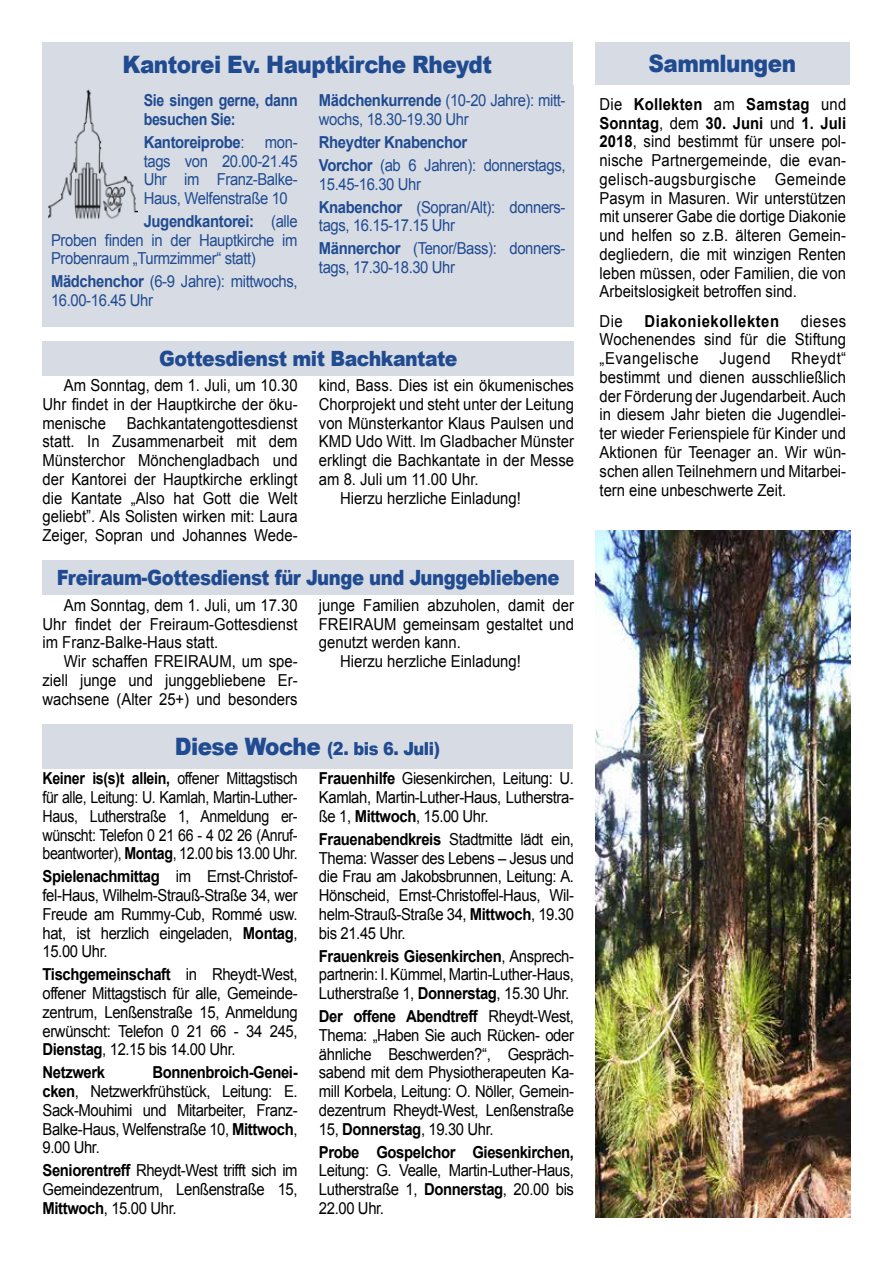
<style>
.page{position:relative;width:893px;height:1263px;background:#fff}
.page>*{position:absolute;margin:0;border:0;box-sizing:border-box;transform-origin:0 0}
.t1{font:900 24px "Arial";letter-spacing:-.025em;color:#204b91;scale:.9 1}
.t2{font:900 21px "Arial";letter-spacing:-.025em;color:#204b91;scale:.86 1}
.t3{font:900 21px "Arial";letter-spacing:-.025em;color:#204b91;scale:.9 1}
.t4{font:900 18px "Arial";letter-spacing:-.025em;color:#204b91;scale:.9 1}
.t5{font:16.5px/18.8px "Arial";color:#000;text-align:justify;scale:.9 1}
.t6{font:16.5px/18.8px "Arial";letter-spacing:-.025em;color:#204b91;scale:.9 1}
.t7{font:16.5px/18.8px "Arial";color:#000;text-align:justify;scale:.86 1}
.t8{font:700 16.5px/23px "Arial";letter-spacing:-.025em;color:#204b91;scale:.9 1}
.t9{font:700 16.5px "Arial";letter-spacing:-.025em;color:#000;scale:.9 1}
.t10{font:700 16.5px/18.8px "Arial";letter-spacing:-.025em;color:#204b91;scale:.86 1}
.t11{font:700 16.5px "Arial";letter-spacing:.035em;color:#000;scale:.9 1}
.s1{font-weight:700}
.s2{font-weight:400}
.s3{font-size:24px}
</style>
<div class="page">
<div style="left:43px;top:724px;width:530px;height:44px;background:#d7dce4"></div>
<div style="left:595px;top:43px;width:254px;height:42px;background:#d7dce4"></div>
<div style="left:42px;top:43px;width:530px;height:44px;background:#d7dce4"></div>
<div style="left:43px;top:85px;width:531px;height:242px;background:#d7dce4"></div>
<img style="left:49px;top:89px;width:88px;height:130px">
<div style="left:43px;top:341px;width:531px;height:35px;background:#d7dce4"></div>
<div style="left:43px;top:560px;width:531px;height:35px;background:#d7dce4"></div>
<img style="left:595px;top:531px;width:255px;height:686px">
<h1 class="t1" style="left:123px;top:47px;width:412px">Kantorei Ev. Hauptkirche Rheydt</h1>
<p class="t10" style="left:144px;top:91px;width:181px">Sie singen gerne, dann besuchen Sie:</p>
<p class="t6" style="left:144px;top:133px;width:173px;text-align:justify"><span class="s1">Kantoreiprobe</span>: mon&shy;tags von 20.00-21.45<br>Uhr im Franz-Balke-Haus, Welfenstraße 10</p>
<p class="t6" style="left:51px;top:212px;width:276px;text-align:justify;text-indent:93px"><span class="s1">Jugendkantorei:</span> (alle Proben finden in der Hauptkirche im Probenraum „Turmzimmer“ statt)</p>
<p class="t6" style="left:51px;top:272px;width:276px"><span class="s1">Mädchenchor</span> (6-9 Jahre): mittwochs,<br>16.00-16.45 Uhr</p>
<p class="t6" style="left:319px;top:91px;width:276px"><span class="s1">Mädchenkurrende</span> (10-20 Jahre): mitt&shy;wochs, 18.30-19.30 Uhr</p>
<p class="t8" style="left:319px;top:131px;width:275px">Rheydter Knabenchor<br>Vorchor <span class="s2">(ab 6 Jahren): donnerstags,</span></p>
<p class="t6" style="left:319px;top:172px;width:276px;line-height:23px">15.45-16.30 Uhr<br><span class="s1">Knabenchor</span> (Sopran/Alt): donners-</p>
<p class="t6" style="left:319px;top:214px;width:276px;line-height:23px">tags, 16.15-17.15 Uhr<br><span class="s1">Männerchor</span> (Tenor/Bass): donners-</p>
<p class="t6" style="left:319px;top:258px;width:153px">tags, 17.30-18.30 Uhr</p>
<p class="t3" style="left:159px;top:343px;width:333px">Gottesdienst mit Bachkantate</p>
<p class="t5" style="left:43px;top:376px;width:285px;text-indent:21px">Am Sonntag, dem 1. Juli, um 10.30<br>Uhr findet in der Hauptkirche der öku&shy;menische</p>
<p class="t5" style="left:43px;top:414px;width:285px;text-indent:84px">Bachkantatengottesdienst statt. In Zusammenarbeit mit dem Münsterchor Mönchengladbach und der Kantorei der Hauptkirche erklingt die Kantate „Also hat Gott die Welt geliebt”. Als Solisten wirken mit: Laura Zeiger, Sopran und Johannes Wede-</p>
<p class="t5" style="left:319px;top:376px;width:285px">kind, Bass. Dies ist ein ökumenisches</p>
<p class="t5" style="left:319px;top:395px;width:285px">Chorprojekt und steht unter der Leitung</p>
<p class="t5" style="left:319px;top:414px;width:285px">von Münsterkantor Klaus Paulsen und</p>
<p class="t5" style="left:319px;top:432px;width:285px">KMD Udo Witt. Im Gladbacher Münster</p>
<p class="t5" style="left:319px;top:451px;width:285px">erklingt die Bachkantate in der Messe</p>
<p class="t5" style="left:319px;top:470px;width:179px">am 8. Juli um 11.00 Uhr.</p>
<p class="t5" style="left:340px;top:489px;width:202px">Hierzu herzliche Einladung!</p>
<p class="t2" style="left:57px;top:562px;width:586px">Freiraum-Gottesdienst für Junge und Junggebliebene</p>
<p class="t5" style="left:43px;top:596px;width:285px;text-indent:21px">Am Sonntag, dem 1. Juli, um 17.30<br>Uhr findet der Freiraum-Gottesdienst im Franz-Balke-Haus statt.</p>
<p class="t5" style="left:43px;top:652px;width:285px;text-indent:21px">Wir schaffen FREIRAUM, um spe&shy;ziell junge und junggebliebene Er&shy;wachsene (Alter 25+) und besonders</p>
<p class="t5" style="left:319px;top:596px;width:285px">junge Familien abzuholen, damit der</p>
<p class="t5" style="left:319px;top:614px;width:285px">FREIRAUM gemeinsam gestaltet und</p>
<p class="t5" style="left:319px;top:633px;width:159px">genutzt werden kann.</p>
<p class="t5" style="left:340px;top:652px;width:202px">Hierzu herzliche Einladung!</p>
<p class="t4" style="left:175px;top:735px;width:296px"><span class="s3">Diese Woche</span> (2. bis 6. Juli)</p>
<p class="t7" style="left:43px;top:769px;width:298px"><span class="s1">Keiner is(s)t allein,</span> offener Mittagstisch für alle, Leitung: U. Kamlah, Martin-Luther-Haus, Lutherstraße 1, Anmeldung er&shy;wünscht: Telefon 0 21 66 - 4 02 26 (Anruf&shy;beantworter), <span class="s1">Montag</span>, 12.00 bis 13.00 Uhr.</p>
<p class="t5" style="left:43px;top:867px;width:285px"><span class="s1">Spielenachmittag</span> im Ernst-Christof&shy;fel-Haus, Wilhelm-Strauß-Straße 34, wer Freude am Rummy-Cub, Rommé usw. hat, ist herzlich eingeladen, <span class="s1">Montag</span>, 15.00 Uhr.</p>
<p class="t5" style="left:43px;top:965px;width:285px"><span class="s1">Tischgemeinschaft</span> in Rheydt-West, offener Mittagstisch für alle, Gemeinde&shy;zentrum, Lenßenstraße 15, Anmeldung erwünscht: Telefon 0 21 66 - 34 245, <span class="s1">Dienstag</span>, 12.15 bis 14.00 Uhr.</p>
<p class="t9" style="left:43px;top:1061px;width:71px">Netzwerk</p>
<p class="t5" style="left:319px;top:769px;width:285px"><span class="s1">Frauenhilfe</span> Giesenkirchen, Leitung: U.<br>Kamlah, Martin-Luther-Haus, Lutherstra&shy;ße 1, <span class="s1">Mittwoch</span>, 15.00 Uhr.</p>
<p class="t5" style="left:319px;top:830px;width:285px"><span class="s1">Frauenabendkreis</span> Stadtmitte lädt ein, Thema: Wasser des Lebens – Jesus und die Frau am Jakobsbrunnen, Leitung: A.<br>Hönscheid, Ernst-Christoffel-Haus, Wil&shy;helm-Strauß-Straße 34, <span class="s1">Mittwoch</span>, 19.30 bis 21.45 Uhr.</p>
<p class="t5" style="left:319px;top:946px;width:285px"><span class="s1">Frauenkreis Giesenkirchen</span>, Ansprech&shy;partnerin: I. Kümmel, Martin-Luther-Haus, Lutherstraße 1, <span class="s1">Donnerstag</span>, 15.30 Uhr.</p>
<p class="t5" style="left:319px;top:1007px;width:285px"><span class="s1">Der offene Abendtreff</span> Rheydt-West, Thema: „Haben Sie auch Rücken- oder ähnliche Beschwerden?“, Gespräch&shy;sabend mit dem Physiotherapeuten Ka&shy;mill Korbela, Leitung: O. Nöller, Gemein&shy;dezentrum Rheydt-West, Lenßenstraße 15, <span class="s1">Donnerstag</span>, 19.30 Uhr.</p>
<p class="t9" style="left:319px;top:1141px;width:285px">Probe Gospelchor Giesenkirchen,</p>
<p class="t5" style="left:319px;top:1161px;width:285px">Leitung: G. Vealle, Martin-Luther-Haus, Lutherstraße 1, <span class="s1">Donnerstag</span>, 20.00 bis 22.00 Uhr.</p>
<p class="t5" style="left:43px;top:1063px;width:285px;text-indent:110px"><span class="s1">Bonnenbroich-Genei&shy;cken</span>, Netzwerkfrühstück, Leitung: E.<br>Sack-Mouhimi und Mitarbeiter, Franz-Balke-Haus, Welfenstraße 10, <span class="s1">Mittwoch</span>, 9.00 Uhr.</p>
<p class="t5" style="left:43px;top:1161px;width:285px"><span class="s1">Seniorentreff</span> Rheydt-West trifft sich im Gemeindezentrum, Lenßenstraße 15, <span class="s1">Mittwoch</span>, 15.00 Uhr.</p>
<h1 class="t1" style="left:648px;top:46px;width:165px">Sammlungen</h1>
<p class="t5" style="left:600px;top:95px;width:276px">Die <span class="s1">Kollekten</span> am <span class="s1">Samstag</span> und <span class="s1">Sonntag</span>, dem <span class="s1">30. Juni</span> und <span class="s1">1. Juli 2018</span>, sind bestimmt für unsere pol&shy;nische Partnergemeinde, die evan&shy;gelisch-augsburgische Gemeinde Pasym in Masuren. Wir unterstützen mit unserer Gabe die dortige Diakonie und helfen so z.B. älteren Gemein&shy;degliedern, die mit winzigen Renten leben müssen, oder Familien, die von Arbeitslosigkeit betroffen sind.</p>
<p class="t5" style="left:600px;top:312px;width:27px">Die</p>
<p class="t11" style="left:644px;top:310px;width:151px">Diakoniekollekten</p>
<p class="t5" style="left:600px;top:312px;width:276px;text-indent:201px">dieses Wochenendes sind für die Stiftung „Evangelische</p>
<p class="t5" style="left:600px;top:349px;width:276px;text-indent:192px">Rheydt“ bestimmt und dienen ausschließlich der Förderung der Jugendarbeit. Auch in diesem Jahr bieten die Jugendlei&shy;ter wieder Ferienspiele für Kinder und Aktionen für Teenager an. Wir wün&shy;schen allen Teilnehmern und Mitarbei&shy;tern eine unbeschwerte Zeit.</p>
<p class="t5" style="left:719px;top:349px;width:58px">Jugend</p>
</div>
